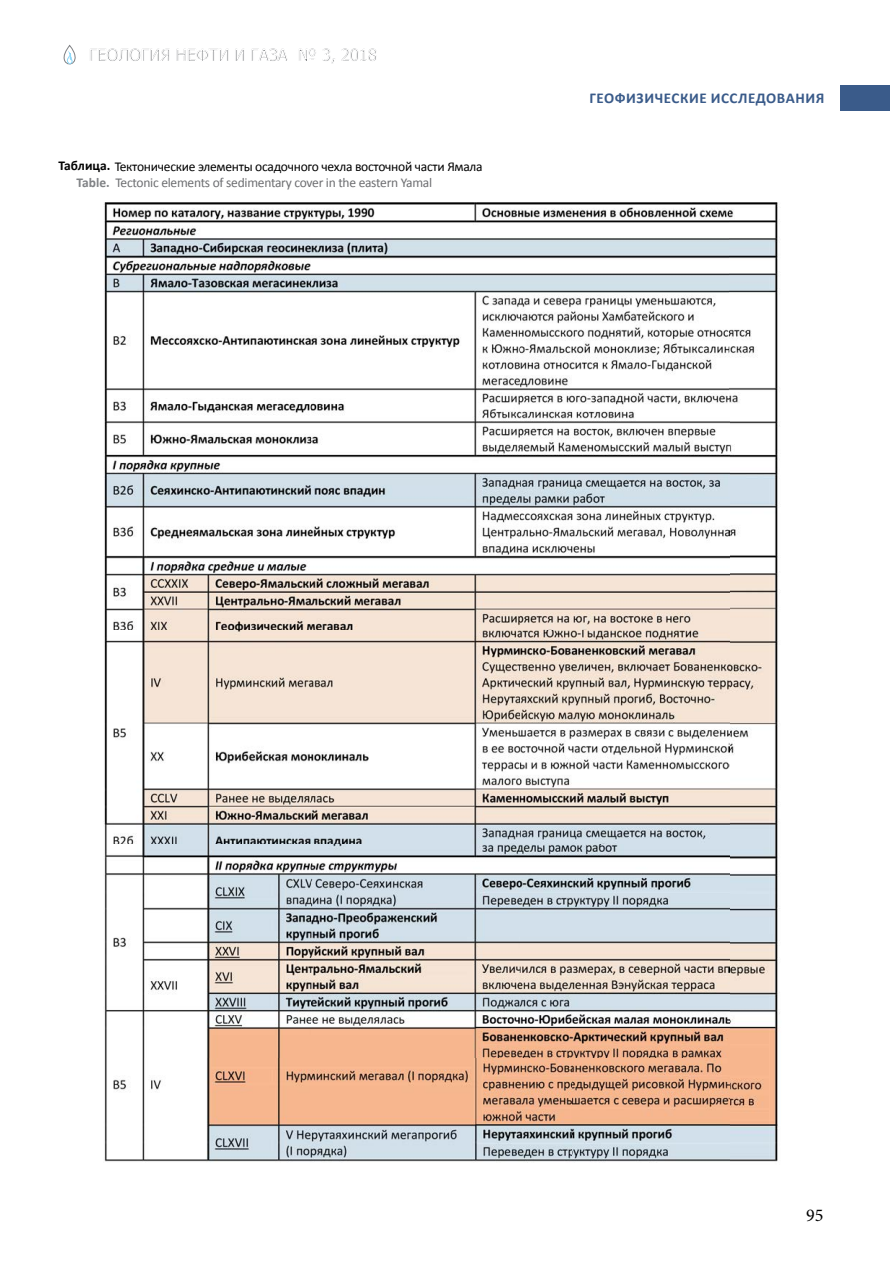
<style>
.page{position:relative;width:890px;height:1264px;background:#fff}
.page>*{position:absolute;margin:0;border:0;box-sizing:border-box;transform-origin:0 0}
.t1{font:18px "Minion Pro";color:#000}
.t2{font:16.5px "Tahoma";color:#808285}
.t3{font:700 15px "Calibri";letter-spacing:.04em;color:#3a5b8a}
.t4{font:13.5px/16.4px "Calibri";letter-spacing:-.02em;color:#000}
.s1{font-weight:700}
.s2{font-weight:700;color:#808285}
.s3{color:#6d6e71}
</style>
<div class="page">
<svg style="left:63px;top:45px;width:13px;height:20px"></svg>
<img style="left:104px;top:203px;width:676px;height:960px">
<hr style="left:475px;top:1026px;width:300px;height:1px;background:#000">
<hr style="left:476px;top:1124px;width:301px;height:1px;background:#000">
<div style="left:840px;top:85px;width:50px;height:25px;background:#3a5b8a"></div>
<p class="t2" style="left:89px;top:44px;width:290px">ГЕОЛОГИЯ НЕФТИ И ГАЗА № 3, 2018</p>
<p class="t4" style="left:77px;top:158px;width:408px;text-indent:-18px"><span class="s1">Таблица.</span> Тектонические элементы осадочного чехла восточной части Ямала<br><span class="s2">Table.</span> <span class="s3">Tectonic elements of sedimentary cover in the eastern Yamal</span></p>
<p class="t3" style="left:589px;top:89px;width:237px">ГЕОФИЗИЧЕСКИЕ ИССЛЕДОВАНИЯ</p>
<h1 class="t1" style="left:806px;top:1203px;width:19px">95</h1>
</div>
